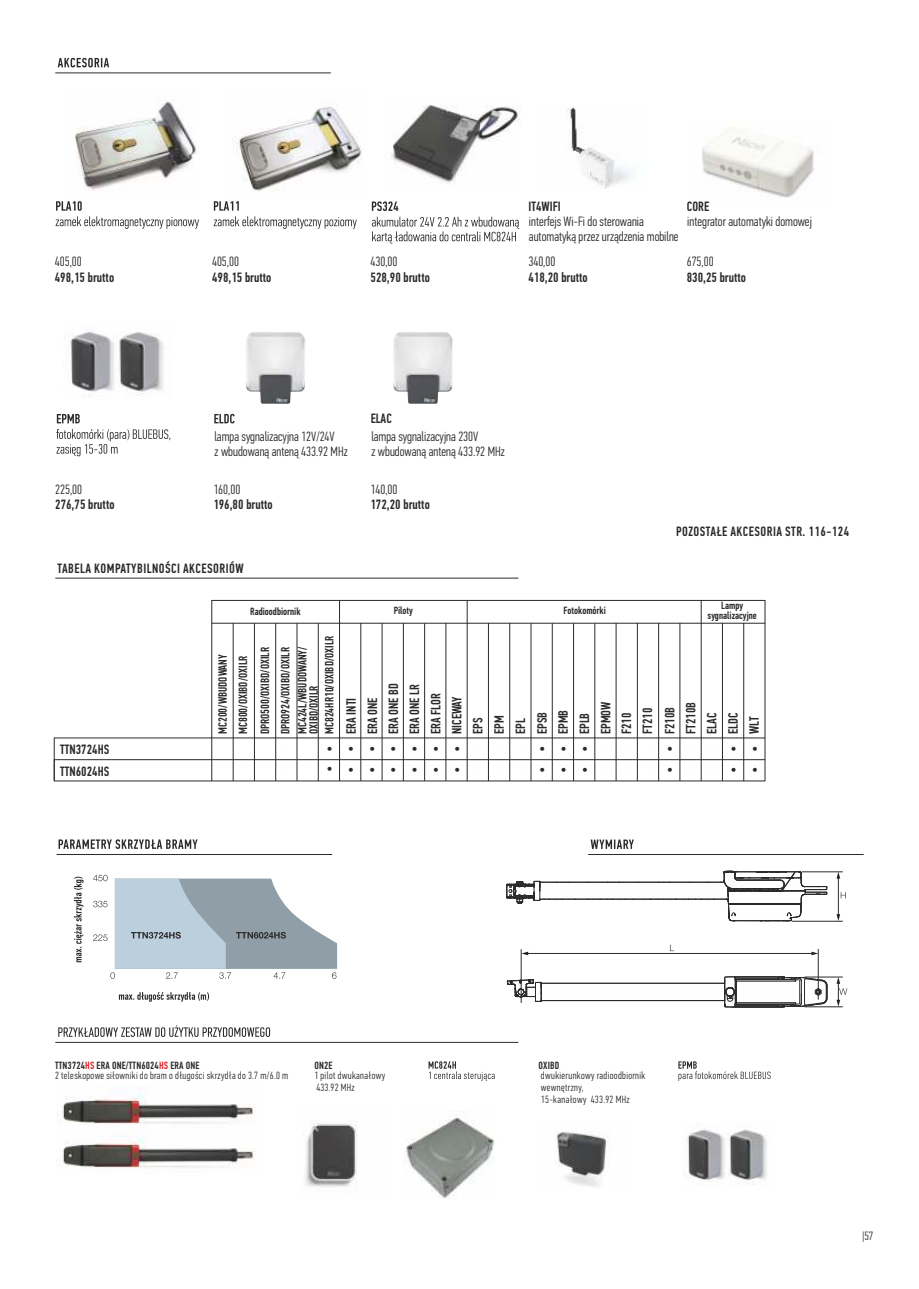
<style>
.page{position:relative;width:919px;height:1289px;background:#fff}
.page>*{position:absolute;margin:0;border:0;box-sizing:border-box;transform-origin:0 0}
.t1{font:500 14.1px/21.3px "PFDIN Text Comp Pro";color:#2b2a29;text-align:justify}
.t2{font:500 13.65px "PFDIN Text Comp Pro";color:#2b2a29}
.t3{font:300 13.65px "PFDIN Text Comp Pro";color:#2b2a29}
.t4{font:300 13.5px/15.5px "PFDIN Text Comp Pro";color:#2b2a29}
.t5{font:500 13.5px/21.1px "PFDIN Text Comp Pro";color:#2b2a29}
.t6{font:500 13.5px "PFDIN Text Comp Pro";letter-spacing:.035em;color:#2b2a29}
.t7{font:500 12px/20.2px "PFDIN Text Comp Pro";color:#2b2a29}
.t8{font:300 12px "PFDIN Text Comp Pro";color:#2b2a29}
.t9{font:300 10.5px/12px "PFDIN Text Comp Pro";letter-spacing:.035em;color:#2b2a29}
.t10{font:500 10.5px/9.9px "PFDIN Text Comp Pro";color:#2b2a29;text-align:center}
.s1{font-weight:500}
.s2{font-weight:500;color:#e31e24}
</style>
<div class="page">
<svg style="left:57px;top:414px;width:23px;height:9px"></svg>
<svg style="left:56px;top:429px;width:114px;height:27px"></svg>
<hr style="left:55px;top:73px;width:276px;height:1px;background:#2b2a29">
<svg style="left:58px;top:58px;width:51px;height:9px"></svg>
<img style="left:237px;top:106px;width:125px;height:85px">
<img style="left:75px;top:99px;width:122px;height:92px">
<svg style="left:56px;top:201px;width:143px;height:28px"></svg>
<svg style="left:214px;top:201px;width:143px;height:28px"></svg>
<img style="left:70px;top:331px;width:45px;height:66px">
<img style="left:119px;top:332px;width:45px;height:63px">
<img style="left:246px;top:332px;width:59px;height:72px">
<svg style="left:214px;top:414px;width:20px;height:9px"></svg>
<hr style="left:55px;top:578px;width:463px;height:1px;background:#2b2a29">
<hr style="left:588px;top:854px;width:275px;height:1px;background:#2b2a29">
<svg style="left:590px;top:839px;width:43px;height:10px"></svg>
<hr style="left:55px;top:1042px;width:463px;height:1px;background:#2b2a29">
<svg style="left:58px;top:1025px;width:212px;height:11px"></svg>
<img style="left:391px;top:105px;width:129px;height:78px">
<svg style="left:372px;top:201px;width:26px;height:10px"></svg>
<svg style="left:372px;top:217px;width:147px;height:27px"></svg>
<img style="left:566px;top:107px;width:67px;height:82px">
<img style="left:702px;top:128px;width:112px;height:70px">
<svg style="left:93px;top:874px;width:244px;height:104px"></svg>
<hr style="left:802px;top:871px;width:40px;height:1px;background:#2b2a29">
<hr style="left:792px;top:920px;width:50px;height:1px;background:#2b2a29">
<svg style="left:836px;top:914px;width:4px;height:7px"></svg>
<svg style="left:836px;top:871px;width:4px;height:7px"></svg>
<hr style="left:838px;top:876px;width:1px;height:39px;background:#2b2a29">
<svg style="left:840px;top:892px;width:5px;height:6px"></svg>
<hr style="left:804px;top:976px;width:38px;height:1px;background:#2b2a29">
<hr style="left:804px;top:1006px;width:38px;height:1px;background:#2b2a29">
<svg style="left:836px;top:977px;width:11px;height:29px"></svg>
<svg style="left:506px;top:870px;width:321px;height:52px"></svg>
<hr style="left:817px;top:949px;width:1px;height:50px;background:#2b2a29">
<hr style="left:521px;top:949px;width:1px;height:53px;background:#2b2a29">
<svg style="left:521px;top:951px;width:7px;height:4px"></svg>
<svg style="left:811px;top:951px;width:7px;height:4px"></svg>
<hr style="left:527px;top:953px;width:286px;height:1px;background:#2b2a29">
<hr style="left:57px;top:854px;width:275px;height:1px;background:#2b2a29">
<svg style="left:59px;top:839px;width:138px;height:10px"></svg>
<svg style="left:119px;top:992px;width:90px;height:9px"></svg>
<svg style="left:74px;top:876px;width:10px;height:86px"></svg>
<hr style="left:54px;top:737px;width:711px;height:1px;background:#2b2a29">
<hr style="left:54px;top:759px;width:711px;height:1px;background:#2b2a29">
<hr style="left:54px;top:780px;width:711px;height:1px;background:#2b2a29">
<hr style="left:212px;top:623px;width:553px;height:1px;background:#2b2a29">
<hr style="left:211px;top:600px;width:554px;height:1px;background:#2b2a29">
<hr style="left:297px;top:623px;width:1px;height:158px;background:#2b2a29">
<hr style="left:339px;top:600px;width:1px;height:181px;background:#2b2a29">
<hr style="left:360px;top:623px;width:1px;height:158px;background:#2b2a29">
<hr style="left:382px;top:623px;width:1px;height:158px;background:#2b2a29">
<hr style="left:424px;top:623px;width:1px;height:158px;background:#2b2a29">
<hr style="left:445px;top:623px;width:1px;height:158px;background:#2b2a29">
<hr style="left:467px;top:600px;width:1px;height:181px;background:#2b2a29">
<hr style="left:488px;top:623px;width:1px;height:158px;background:#2b2a29">
<hr style="left:509px;top:623px;width:1px;height:158px;background:#2b2a29">
<hr style="left:530px;top:623px;width:1px;height:158px;background:#2b2a29">
<hr style="left:552px;top:623px;width:1px;height:158px;background:#2b2a29">
<hr style="left:573px;top:623px;width:1px;height:158px;background:#2b2a29">
<hr style="left:594px;top:623px;width:1px;height:158px;background:#2b2a29">
<hr style="left:615px;top:623px;width:1px;height:158px;background:#2b2a29">
<hr style="left:637px;top:623px;width:1px;height:158px;background:#2b2a29">
<hr style="left:658px;top:623px;width:1px;height:158px;background:#2b2a29">
<hr style="left:679px;top:623px;width:1px;height:158px;background:#2b2a29">
<hr style="left:722px;top:623px;width:1px;height:158px;background:#2b2a29">
<hr style="left:743px;top:623px;width:1px;height:158px;background:#2b2a29">
<hr style="left:275px;top:623px;width:1px;height:158px;background:#2b2a29">
<hr style="left:254px;top:623px;width:1px;height:158px;background:#2b2a29">
<hr style="left:233px;top:623px;width:1px;height:158px;background:#2b2a29">
<hr style="left:211px;top:600px;width:1px;height:181px;background:#2b2a29">
<hr style="left:318px;top:623px;width:1px;height:158px;background:#2b2a29">
<hr style="left:403px;top:623px;width:1px;height:158px;background:#2b2a29">
<hr style="left:700px;top:600px;width:1px;height:181px;background:#2b2a29">
<hr style="left:764px;top:600px;width:1px;height:181px;background:#2b2a29">
<svg style="left:54px;top:737px;width:1px;height:44px"></svg>
<img style="left:58px;top:1086px;width:198px;height:82px">
<svg style="left:506px;top:976px;width:321px;height:105px"></svg>
<svg style="left:428px;top:1061px;width:66px;height:20px"></svg>
<img style="left:683px;top:1129px;width:42px;height:51px">
<img style="left:728px;top:1129px;width:39px;height:56px">
<img style="left:556px;top:1132px;width:51px;height:55px">
<img style="left:403px;top:1117px;width:91px;height:81px">
<img style="left:305px;top:1123px;width:52px;height:64px">
<img style="left:393px;top:332px;width:59px;height:72px">
<p class="t4" style="left:55px;top:255px;width:28px">405,00</p>
<p class="t5" style="left:55px;top:268px;width:61px">498,15 brutto</p>
<p class="t4" style="left:212px;top:255px;width:28px">405,00</p>
<p class="t5" style="left:212px;top:268px;width:61px">498,15 brutto</p>
<p class="t4" style="left:370px;top:255px;width:28px">430,00</p>
<p class="t5" style="left:370px;top:268px;width:61px">528,90 brutto</p>
<p class="t5" style="left:528px;top:197px;width:34px">IT4WIFI</p>
<p class="t4" style="left:529px;top:215px;width:151px">interfejs Wi-Fi do sterowania automatyką przez urządzenia mobilne</p>
<p class="t3" style="left:528px;top:256px;width:28px">340,00</p>
<p class="t2" style="left:528px;top:271px;width:61px">418,20 brutto</p>
<p class="t5" style="left:686px;top:197px;width:24px">CORE</p>
<p class="t4" style="left:687px;top:215px;width:126px">integrator automatyki domowej</p>
<p class="t4" style="left:686px;top:255px;width:28px">675,00</p>
<p class="t5" style="left:686px;top:267px;width:61px">830,25 brutto</p>
<p class="t4" style="left:55px;top:483px;width:28px">225,00</p>
<p class="t5" style="left:55px;top:495px;width:61px">276,75 brutto</p>
<p class="t4" style="left:215px;top:430px;width:134px">lampa sygnalizacyjna 12V/24V<br>z wbudowaną anteną 433.92 MHz</p>
<p class="t4" style="left:213px;top:483px;width:28px">160,00</p>
<p class="t5" style="left:213px;top:495px;width:61px">196,80 brutto</p>
<p class="t6" style="left:58px;top:562px;width:187px">TABELA KOMPATYBILNOŚCI AKCESORIÓW</p>
<p class="t5" style="left:370px;top:409px;width:23px">ELAC</p>
<p class="t4" style="left:371px;top:430px;width:135px">lampa sygnalizacyjna 230V<br>z wbudowaną anteną 433.92 MHz</p>
<p class="t4" style="left:370px;top:483px;width:28px">140,00</p>
<p class="t5" style="left:370px;top:495px;width:61px">172,20 brutto</p>
<p class="t6" style="left:676px;top:526px;width:175px">POZOSTAŁE AKCESORIA STR. 116-124</p>
<p class="t10" style="left:250px;top:607px;width:52px">Radioodbiornik</p>
<p class="t10" style="left:394px;top:606px;width:21px">Piloty</p>
<p class="t10" style="left:563px;top:606px;width:44px">Fotokomórki</p>
<p class="t10" style="left:707px;top:601px;width:51px">Lampy sygnalizacyjne</p>
<p class="t5" style="left:60px;top:740px;width:50px;line-height:21.9px">TTN3724HS<br>TTN6024HS</p>
<p class="t7" style="left:214px;top:734px;width:81px;rotate:-90deg">MC200/WBUDOWANY<br>MC800/OXIBD/OXILR</p>
<p class="t7" style="left:256px;top:734px;width:88px;rotate:-90deg">DPRO500/OXIBD/OXILR<br>DPRO924/OXIBD/OXILR</p>
<p class="t7" style="left:298px;top:734px;width:89px;line-height:11.4px;rotate:-90deg">MC424L/WBUDOWANY/<br>OXIBD/OXILR</p>
<p class="t7" style="left:320px;top:734px;width:100px;rotate:-90deg">MC824HR10/OXIBD/OXILR</p>
<p class="t5" style="left:342px;top:734px;width:53px;rotate:-90deg">ERA INTI<br>ERA ONE<br>ERA ONE BD<br>ERA ONE LR<br>ERA FLOR<br>NICEWAY<br>EPS<br>EPM<br>EPL<br>EPSB<br>EPMB<br>EPLB<br>EPMOW<br>F210<br>FT210</p>
<p class="t5" style="left:660px;top:734px;width:33px;rotate:-90deg">F210B<br>FT210B<br>ELAC<br>ELDC<br>WLT</p>
<p class="t1" style="left:319px;top:751px;width:8px;rotate:-90deg">• • • • • • •</p>
<p class="t1" style="left:532px;top:751px;width:8px;rotate:-90deg">• • •</p>
<p class="t1" style="left:659px;top:751px;width:8px;rotate:-90deg">•</p>
<p class="t1" style="left:723px;top:751px;width:8px;rotate:-90deg">• •</p>
<p class="t1" style="left:319px;top:772px;width:8px;rotate:-90deg">• • • • • • •</p>
<p class="t1" style="left:532px;top:772px;width:8px;rotate:-90deg">• • •</p>
<p class="t1" style="left:659px;top:772px;width:8px;rotate:-90deg">•</p>
<p class="t1" style="left:723px;top:772px;width:8px;rotate:-90deg">• •</p>
<p class="t9" style="left:55px;top:1060px;width:234px;line-height:10.4px"><span class="s1">TTN3724</span><span class="s2">HS</span> <span class="s1">ERA ONE/TTN6024</span><span class="s2">HS</span> <span class="s1">ERA ONE<br></span>2 teleskopowe siłowniki do bram o długości skrzydła do 3.7 m/6.0 m</p>
<p class="t10" style="left:314px;top:1061px;width:20px">ON2E</p>
<p class="t9" style="left:314px;top:1070px;width:72px">1 pilot dwukanałowy<br>433.92 MHz</p>
<p class="t10" style="left:538px;top:1061px;width:22px">OXIBD</p>
<p class="t9" style="left:541px;top:1070px;width:106px">dwukierunkowy radioodbiornik wewnętrzny,<br>15-kanałowy 433.92 MHz</p>
<p class="t8" style="left:861px;top:1231px;width:13px">|57</p>
</div>
